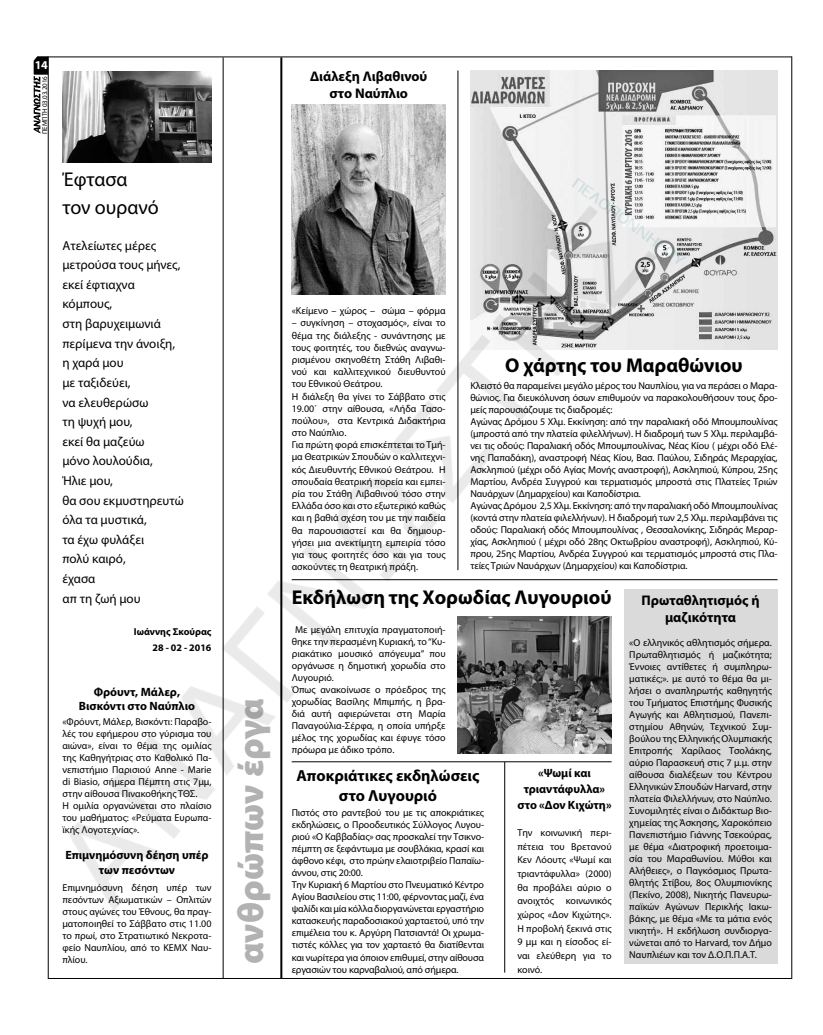
<style>
.page{position:relative;width:823px;height:1035px;background:#fff}
.page>*{position:absolute;margin:0;border:0;box-sizing:border-box;transform-origin:0 0}
.t1{font:900 36px "Myriad Pro";color:#b3b2b2}
.t2{font:700 20px "Myriad Pro";color:#000}
.t3{font:20px/28px "Myriad Pro";color:#000}
.t4{font:700 16px/19.2px "Myriad Pro";color:#000;text-align:center}
.t5{font:700 14px/16.8px "Myriad Pro";color:#000;text-align:center}
.t6{font:13px/19.6px "Myriad Pro";color:#000}
.t7{font:700 12px/14.4px "Myriad Pro";color:#000;text-align:center}
.t8{font:700 12px "Myriad Pro";color:#fff}
.t9{font:10px/12px "Myriad Pro";letter-spacing:-.01em;color:#000}
.t10{font:700 10px/16px "Myriad Pro";color:#000;text-align:right}
.t11{font:7px "Myriad Pro";letter-spacing:-.01em;color:#000}
</style>
<div class="page">
<hr style="left:48px;top:57px;width:743px;height:1px;background:#000">
<hr style="left:48px;top:978px;width:743px;height:1px;background:#000">
<hr style="left:791px;top:56px;width:1px;height:923px;background:#000">
<svg style="left:34px;top:59px;width:1px;height:72px"></svg>
<img style="left:35px;top:56px;width:743px;height:923px">
<p class="t8" style="left:35px;top:57px;width:14px">14</p>
<p class="t11" style="left:40px;top:134px;width:59px;rotate:-90deg">ΠΕΜΠΤΗ 03.03.2016</p>
<h2 class="t3" style="left:62px;top:165px;width:98px">Έφτασα τον ουρανό</h2>
<p class="t6" style="left:62px;top:235px;width:123px">Ατελείωτες μέρες μετρούσα τους μήνες, εκεί έφτιαχνα κόμπους,<br>στη βαρυχειμωνιά περίμενα την άνοιξη, η χαρά μου<br>με ταξιδεύει,<br>να ελευθερώσω<br>τη ψυχή μου,<br>εκεί θα μαζεύω<br>μόνο λουλούδια,<br>Ήλιε μου,<br>θα σου εκμυστηρευτώ όλα τα μυστικά,<br>τα έχω φυλάξει<br>πολύ καιρό,<br>έχασα<br>απ τη ζωή μου</p>
<p class="t10" style="left:134px;top:623px;width:79px">Ιωάννης Σκούρας<br>28 - 02 - 2016</p>
<p class="t7" style="left:79px;top:684px;width:117px">Φρόυντ, Μάλερ,<br>Βισκόντι στο Ναύπλιο</p>
<p class="t9" style="left:62px;top:715px;width:150px">«Φρόυντ, Μάλερ, Βισκόντι: Παραβο&shy;λές του εφήμερου στο γύρισμα του αιώνα», είναι το θέμα της ομιλίας της Καθηγήτριας στο Καθολικό Πα&shy;νεπιστήμιο Παρισιού Anne - Marie di Biasio, σήμερα Πέμπτη στις 7μμ, στην αίθουσα Πινακοθήκης ΤΘΣ.<br>Η ομιλία οργανώνεται στο πλαίσιο του μαθήματος: «Ρεύματα Ευρωπα&shy;ϊκής Λογοτεχνίας».</p>
<p class="t7" style="left:65px;top:847px;width:145px">Επιμνημόσυνη δέηση υπέρ των πεσόντων</p>
<p class="t9" style="left:62px;top:881px;width:150px;text-align:justify">Επιμνημόσυνη δέηση υπέρ των πεσόντων Αξιωματικών – Οπλιτών στους αγώνες του Έθνους, θα πραγ&shy;ματοποιηθεί το Σάββατο στις 11.00 το πρωί, στο Στρατιωτικό Νεκροτα&shy;φείο Ναυπλίου, από το ΚΕΜΧ Ναυ&shy;πλίου.</p>
<h3 class="t5" style="left:310px;top:67px;width:119px">Διάλεξη Λιβαθινού στο Ναύπλιο</h3>
<h1 class="t1" style="left:227px;top:964px;width:267px;rotate:-90deg">ανθρώπων έργα</h1>
<p class="t9" style="left:291px;top:305px;width:155px">«Κείμενο – χώρος – σώμα – φόρμα</p>
<p class="t9" style="left:291px;top:317px;width:155px">– συγκίνηση – στοχασμός», είναι το θέμα της διάλεξης - συνάντησης με τους φοιτητές, του διεθνώς αναγνω&shy;ρισμένου σκηνοθέτη Στάθη Λιβαθι&shy;νού και καλλιτεχνικού διευθυντού του Εθνικού Θεάτρου.<br>Η διάλεξη θα γίνει το Σάββατο στις<br>19.00΄ στην αίθουσα, «Λήδα Τασο&shy;πούλου», στα Κεντρικά Διδακτήρια στο Ναύπλιο.<br>Για πρώτη φορά επισκέπτεται το Τμή&shy;μα Θεατρικών Σπουδών ο καλλιτεχνι&shy;κός Διευθυντής Εθνικού Θεάτρου. Η σπουδαία θεατρική πορεία και εμπει&shy;ρία του Στάθη Λιβαθινού τόσο στην<br>Ελλάδα όσο και στο εξωτερικό καθώς και η βαθιά σχέση του με την παιδεία θα παρουσιαστεί και θα δημιουρ&shy;γήσει μια ανεκτίμητη εμπειρία τόσο για τους φοιτητές όσο και για τους ασκούντες τη θεατρική πράξη.</p>
<h2 class="t2" style="left:505px;top:352px;width:239px">Ο χάρτης του Μαραθώνιου</h2>
<p class="t9" style="left:470px;top:380px;width:308px">Κλειστό θα παραμείνει μεγάλο μέρος του Ναυπλίου, για να περάσει ο Μαρα&shy;θώνιος. Για διευκόλυνση όσων επιθυμούν να παρακολουθήσουν τους δρο&shy;μείς παρουσιάζουμε τις διαδρομές:<br>Αγώνας Δρόμου 5 Xλμ. Εκκίνηση: από την παραλιακή οδό Μπουμπουλίνας (μπροστά από την πλατεία φιλελλήνων). Η διαδρομή των 5 Χλμ. περιλαμβά&shy;νει τις οδούς: Παραλιακή οδός Μπουμπουλίνας, Νέας Κίου ( μέχρι οδό Ελέ&shy;νης Παπαδάκη), αναστροφή Νέας Κίου, Βασ. Παύλου, Σιδηράς Μεραρχίας, Ασκληπιού (μέχρι οδό Αγίας Μονής αναστροφή), Ασκληπιού, Κύπρου, 25ης Μαρτίου, Ανδρέα Συγγρού και τερματισμός μπροστά στις Πλατείες Τριών Ναυάρχων (Δημαρχείου) και Καποδίστρια.<br>Αγώνας Δρόμου 2,5 Χλμ. Εκκίνηση: από την παραλιακή οδό Μπουμπουλίνας (κοντά στην πλατεία φιλελλήνων). Η διαδρομή των 2,5 Χλμ. περιλαμβάνει τις οδούς: Παραλιακή οδός Μπουμπουλίνας , Θεσσαλονίκης, Σιδηράς Μεραρ&shy;χίας, Ασκληπιού ( μέχρι οδό 28ης Οκτωβρίου αναστροφή), Ασκληπιού, Κύ&shy;πρου, 25ης Μαρτίου, Ανδρέα Συγγρού και τερματισμός μπροστά στις Πλα&shy;τείες Τριών Ναυάρχων (Δημαρχείου) και Καποδίστρια.</p>
<h2 class="t2" style="left:291px;top:584px;width:321px">Εκδήλωση της Χορωδίας Λυγουριού</h2>
<p class="t9" style="left:291px;top:624px;width:155px;text-indent:3px">Με μεγάλη επιτυχία πραγματοποιή&shy;θηκε την περασμένη Κυριακή, το “Κυ&shy;ριακάτικο μουσικό απόγευμα” που οργάνωσε η δημοτική χορωδία στο<br>Λυγουριό.<br>Όπως ανακοίνωσε ο πρόεδρος της χορωδίας Βασίλης Μπιμπής, η βρα&shy;διά αυτή αφιερώνεται στη Μαρία<br>Παναγούλια-Σέρφα, η οποία υπήρξε μέλος της χορωδίας και έφυγε τόσο πρόωρα με άδικο τρόπο.</p>
<h3 class="t4" style="left:296px;top:766px;width:184px">Αποκριάτικες εκδηλώσεις στο Λυγουριό</h3>
<p class="t7" style="left:517px;top:764px;width:96px;line-height:16.1px">«Ψωμί και τριαντάφυλλα» στο «Δον Κιχώτη»</p>
<p class="t9" style="left:517px;top:825px;width:96px;line-height:13.6px;text-align:justify">Την κοινωνική περι&shy;πέτεια του Βρετανού Κεν Λόουτς «Ψωμί και τριαντάφυλλα» (2000) θα προβάλει αύριο ο ανοιχτός κοινωνικός χώρος «Δον Κιχώτης».<br>Η προβολή ξεκινά στις 9 μμ και η είσοδος εί&shy;ναι ελεύθερη για το κοινό.</p>
<p class="t9" style="left:291px;top:806px;width:194px">Πιστός στο ραντεβού του με τις αποκριάτικες εκδηλώσεις, ο Προοδευτικός Σύλλογος Λυγου&shy;ριού «Ο Καββαδίας» σας προσκαλεί την Τσικνο&shy;πέμπτη σε ξεφάντωμα με σουβλάκια, κρασί και άφθονο κέφι, στο πρώην ελαιοτριβείο Παπαϊω&shy;άννου, στις 20:00.<br>Την Κυριακή 6 Μαρτίου στο Πνευματικό Κέντρο Αγίου Βασιλείου στις 11:00, φέρνοντας μαζί, ένα ψαλίδι και μία κόλλα διοργανώνεται εργαστήριο κατασκευής παραδοσιακού χαρταετού, υπό την επιμέλεια του κ. Αργύρη Πατσιαντά! Οι χρωμα&shy;τιστές κόλλες για τον χαρταετό θα διατίθενται και νωρίτερα για όποιον επιθυμεί, στην αίθουσα εργασιών του καρναβαλιού, από σήμερα.</p>
<h3 class="t5" style="left:641px;top:592px;width:119px">Πρωταθλητισμός ή μαζικότητα</h3>
<p class="t9" style="left:629px;top:637px;width:144px;text-align:justify">«Ο ελληνικός αθλητισμός σήμερα.<br>Πρωταθλητισμός ή μαζικότητα; Έννοιες αντίθετες ή συμπληρω&shy;ματικές;». με αυτό το θέμα θα μι&shy;λήσει ο αναπληρωτής καθηγητής του Τμήματος Επιστήμης Φυσικής Αγωγής και Αθλητισμού, Πανεπι&shy;στημίου Αθηνών, Τεχνικού Συμ&shy;βούλου της Ελληνικής Ολυμπιακής Επιτροπής Χαρίλαος Τσολάκης, αύριο Παρασκευή στις 7 μ.μ. στην αίθουσα διαλέξεων του Κέντρου Ελληνικών Σπουδών Harvard, στην πλατεία Φιλελλήνων, στο Ναύπλιο.<br>Συνομιλητές είναι ο Διδάκτωρ Βιο&shy;χημείας της Άσκησης, Χαροκόπειο Πανεπιστήμιο Γιάννης Τσεκούρας, με θέμα «Διατροφική προετοιμα&shy;σία του Μαραθωνίου. Μύθοι και Αλήθειες», ο Παγκόσμιος Πρωτα&shy;θλητής Στίβου, 8ος Ολυμπιονίκης (Πεκίνο, 2008), Νικητής Πανευρω&shy;παϊκών Αγώνων Περικλής Ιακω&shy;βάκης, με θέμα «Με τα μάτια ενός νικητή». Η εκδήλωση συνδιοργα&shy;νώνεται από το Harvard, τον Δήμο Ναυπλιέων και τον Δ.Ο.Π.Π.Α.Τ.</p>
</div>
